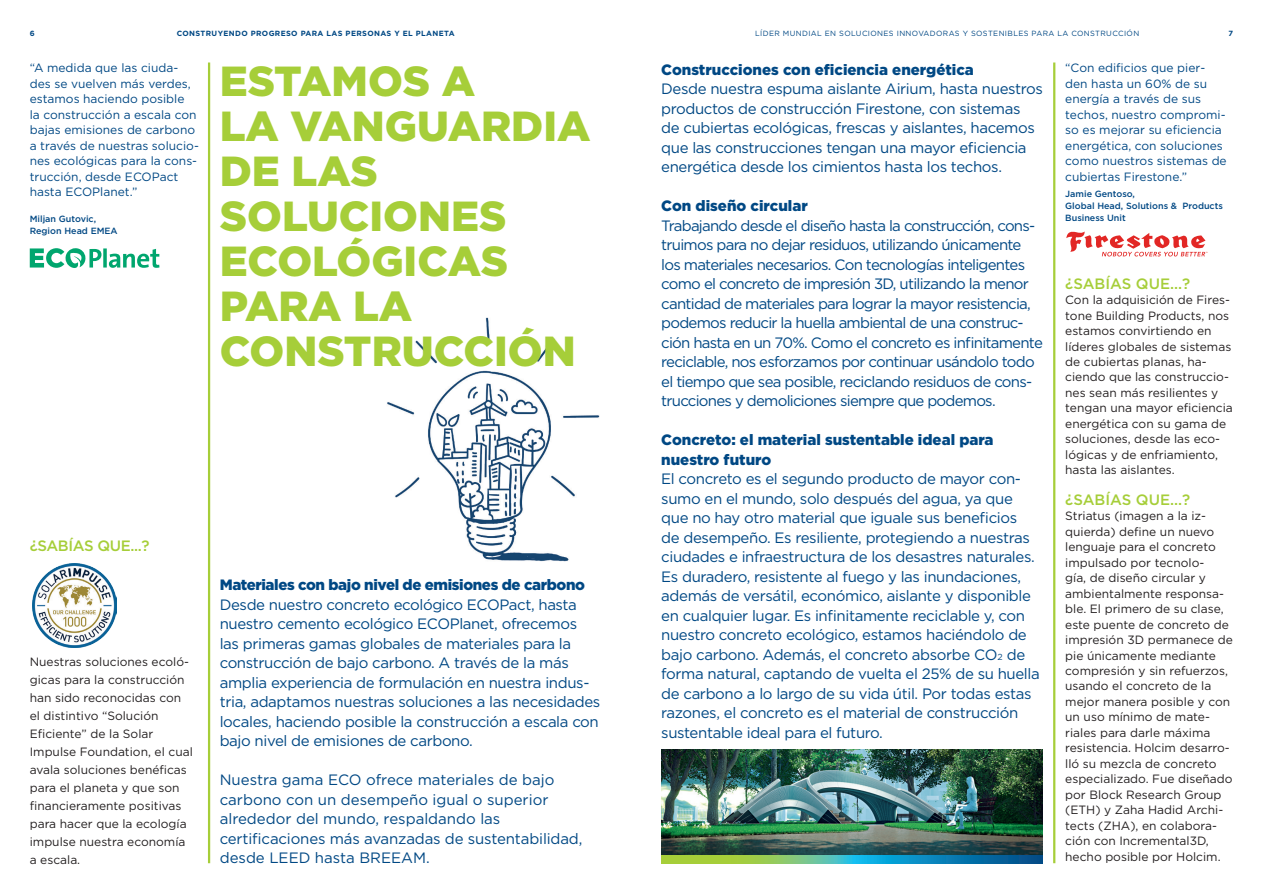
<style>
.page{position:relative;width:1263px;height:893px;background:#fff}
.page>*{position:absolute;margin:0;border:0;box-sizing:border-box;transform-origin:0 0}
.t1{font:900 42px/45px "Gotham";color:#a6ce39}
.t2{font:15px/19.5px "Gotham";letter-spacing:-.025em;color:#004884}
.t3{font:15px/19.5px "Gotham";letter-spacing:-.05em;color:#004884}
.t4{font:15px/19.5px "Gotham";color:#004884}
.t5{font:900 15px/19.5px "Gotham";color:#004884}
.t6{font:500 15px "Gotham";letter-spacing:-.01em;color:#a6ce39}
.t7{font:900 15px "Gotham";letter-spacing:-.025em;color:#004884}
.t8{font:12px/15.5px "Gotham";color:#231f20}
.t9{font:12px/15.5px "Gotham";color:#004884}
.t10{font:500 9px/12px "Gotham";color:#004884}
.t11{font:7.5px "Gotham";letter-spacing:.05em;color:#004884}
.t12{font:700 7.5px "Gotham";letter-spacing:.05em;color:#004884}
.s1{font-size:8.7px}
</style>
<div class="page">
<img style="left:387px;top:317px;width:213px;height:245px">
<img style="left:33px;top:563px;width:84px;height:84px">
<svg style="left:661px;top:855px;width:382px;height:8px;background:#49a58e"></svg>
<img style="left:661px;top:750px;width:382px;height:105px">
<svg style="left:1066px;top:231px;width:141px;height:25px"></svg>
<svg style="left:30px;top:248px;width:129px;height:20px"></svg>
<hr style="left:208px;top:63px;width:2px;height:800px;background:#a6ce39">
<hr style="left:1053px;top:63px;width:2px;height:800px;background:#a6ce39">
<p class="t12" style="left:30px;top:28px;width:6px">6</p>
<p class="t12" style="left:177px;top:28px;width:280px">CONSTRUYENDO PROGRESO PARA LAS PERSONAS Y EL PLANETA</p>
<p class="t11" style="left:755px;top:28px;width:385px">LÍDER MUNDIAL EN SOLUCIONES INNOVADORAS Y SOSTENIBLES PARA LA CONSTRUCCIÓN</p>
<p class="t12" style="left:1228px;top:28px;width:6px">7</p>
<p class="t9" style="left:1065px;top:60px;width:163px">“Con edificios que pier&shy;den hasta un 60% de su energía a través de sus techos, nuestro compromi&shy;so es mejorar su eficiencia energética, con soluciones como nuestros sistemas de cubiertas Firestone.”</p>
<p class="t5" style="left:661px;top:59px;width:314px">Construcciones con eficiencia energética</p>
<p class="t2" style="left:661px;top:79px;width:383px">Desde nuestra espuma aislante Airium, hasta nuestros productos de construcción Firestone, con sistemas<br>de cubiertas ecológicas, frescas y aislantes, hacemos que las construcciones tengan una mayor eficiencia energética desde los cimientos hasta los techos.</p>
<p class="t5" style="left:661px;top:196px;width:148px">Con diseño circular</p>
<p class="t3" style="left:661px;top:215px;width:383px">Trabajando desde el diseño hasta la construcción, cons&shy;truimos para no dejar residuos, utilizando únicamente los materiales necesarios. Con tecnologías inteligentes como el concreto de impresión 3D, utilizando la menor cantidad de materiales para lograr la mayor resistencia, podemos reducir la huella ambiental de una construc&shy;ción hasta en un 70%. Como el concreto es infinitamente reciclable, nos esforzamos por continuar usándolo todo el tiempo que sea posible, reciclando residuos de cons&shy;trucciones y demoliciones siempre que podemos.</p>
<p class="t5" style="left:661px;top:430px;width:334px">Concreto: el material sustentable ideal para nuestro futuro</p>
<p class="t2" style="left:661px;top:469px;width:380px">El concreto es el segundo producto de mayor con&shy;sumo en el mundo, solo después del agua, ya que que no hay otro material que iguale sus beneficios<br>de desempeño. Es resiliente, protegiendo a nuestras ciudades e infraestructura de los desastres naturales.<br>Es duradero, resistente al fuego y las inundaciones, además de versátil, económico, aislante y disponible en cualquier lugar. Es infinitamente reciclable y, con nuestro concreto ecológico, estamos haciéndolo de bajo carbono. Además, el concreto absorbe CO<span class="s1">2</span> de forma natural, captando de vuelta el 25% de su huella de carbono a lo largo de su vida útil. Por todas estas razones, el concreto es el material de construcción sustentable ideal para el futuro.</p>
<p class="t9" style="left:30px;top:60px;width:171px">“A medida que las ciuda&shy;des se vuelven más verdes, estamos haciendo posible<br>la construcción a escala con bajas emisiones de carbono a través de nuestras solucio&shy;nes ecológicas para la cons&shy;trucción, desde ECOPact hasta ECOPlanet.”</p>
<h1 class="t1" style="left:220px;top:58px;width:372px">ESTAMOS A<br>LA VANGUARDIA<br>DE LAS<br>SOLUCIONES<br>ECOLÓGICAS<br>PARA LA<br>CONSTRUCCIÓN</h1>
<p class="t10" style="left:1065px;top:188px;width:159px">Jamie Gentoso,<br>Global Head, Solutions &amp; Products<br>Business Unit</p>
<p class="t10" style="left:30px;top:213px;width:89px">Miljan Gutovic,<br>Region Head EMEA</p>
<p class="t6" style="left:1065px;top:274px;width:127px">¿SABÍAS QUE...?</p>
<p class="t8" style="left:1065px;top:292px;width:169px">Con la adquisición de Fires&shy;tone Building Products, nos estamos convirtiendo en líderes globales de sistemas de cubiertas planas, ha&shy;ciendo que las construccio&shy;nes sean más resilientes y tengan una mayor eficiencia energética con su gama de soluciones, desde las eco&shy;lógicas y de enfriamiento, hasta las aislantes.</p>
<p class="t6" style="left:1065px;top:490px;width:127px">¿SABÍAS QUE...?</p>
<p class="t8" style="left:1065px;top:508px;width:169px">Striatus (imagen a la iz&shy;quierda) define un nuevo lenguaje para el concreto impulsado por tecnolo-<br>gía, de diseño circular y ambientalmente responsa&shy;ble. El primero de su clase, este puente de concreto de impresión 3D permanece de pie únicamente mediante compresión y sin refuerzos, usando el concreto de la mejor manera posible y con un uso mínimo de mate&shy;riales para darle máxima resistencia. Holcim desarro&shy;lló su mezcla de concreto especializado. Fue diseñado por Block Research Group (ETH) y Zaha Hadid Archi&shy;tects (ZHA), en colabora&shy;ción con Incremental3D, hecho posible por Holcim.</p>
<p class="t6" style="left:30px;top:536px;width:121px">¿SABÍAS QUE...?</p>
<p class="t7" style="left:220px;top:575px;width:367px">Materiales con bajo nivel de emisiones de carbono</p>
<p class="t2" style="left:220px;top:594px;width:382px">Desde nuestro concreto ecológico ECOPact, hasta nuestro cemento ecológico ECOPlanet, ofrecemos<br>las primeras gamas globales de materiales para la construcción de bajo carbono. A través de la más amplia experiencia de formulación en nuestra indus&shy;tria, adaptamos nuestras soluciones a las necesidades locales, haciendo posible la construcción a escala con bajo nivel de emisiones de carbono.</p>
<p class="t4" style="left:220px;top:770px;width:364px">Nuestra gama ECO ofrece materiales de bajo carbono con un desempeño igual o superior alrededor del mundo, respaldando las certificaciones más avanzadas de sustentabilidad, desde LEED hasta BREEAM.</p>
<p class="t8" style="left:30px;top:653px;width:165px;line-height:18px">Nuestras soluciones ecoló&shy;gicas para la construcción han sido reconocidas con el distintivo “Solución<br>Eficiente” de la Solar<br>Impulse Foundation, el cual avala soluciones benéficas para el planeta y que son financieramente positivas para hacer que la ecología impulse nuestra economía a escala.</p>
</div>
